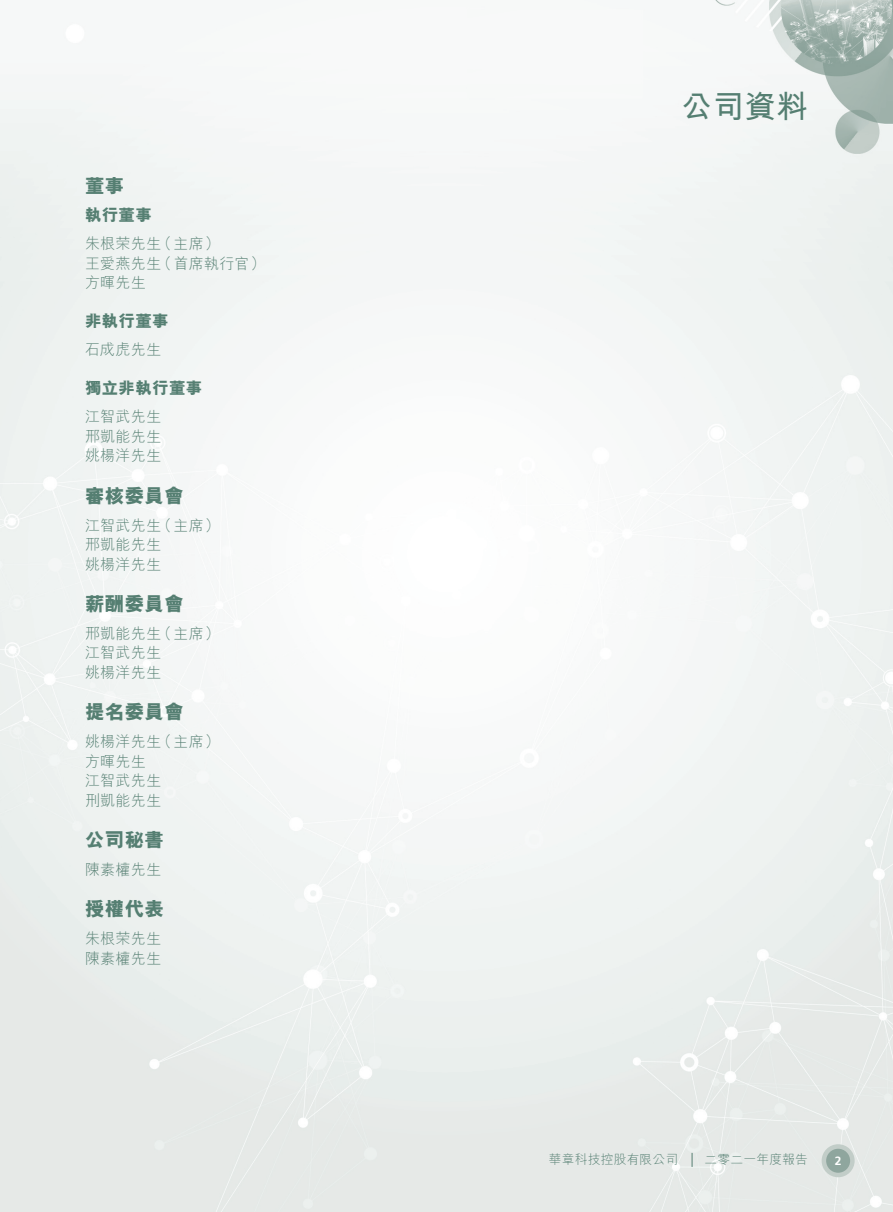
<style>
.page{position:relative;width:893px;height:1212px;background:#fff}
.page>*{position:absolute;margin:0;border:0;box-sizing:border-box;transform-origin:0 0}
.t1{font:700 31.5px "M Hei HK";color:#557f72}
.t2{font:800 19.5px "M Hei HK";letter-spacing:.02em;color:#557f72}
.t3{font:800 16.5px "M Hei HK";letter-spacing:.02em;color:#557f72}
.t4{font:300 15px/19.5px "M Hei HK";letter-spacing:.015em;color:#557f72}
.t5{font:300 12.75px "M Hei HK";letter-spacing:.015em;color:#557f72}
.t6{font:700 12px "Frutiger LT Std";color:#fff}
</style>
<div class="page">
<img style="left:0;top:0;width:893px;height:1212px">
<svg style="left:824px;top:1146px;width:28px;height:29px"></svg>
<div style="left:822px;top:1144px;width:33px;height:33px;border:4px solid #c2cdc8;border-radius:50%"></div>
<svg style="left:692px;top:1153px;width:1px;height:14px"></svg>
<h2 class="t2" style="left:85px;top:173px;width:41px">董事</h2>
<p class="t3" style="left:85px;top:204px;width:68px">執行董事</p>
<p class="t4" style="left:85px;top:233px;width:182px">朱根荣先生（主席）<br>王愛燕先生（首席執行官）方暉先生</p>
<p class="t3" style="left:85px;top:310px;width:85px">非執行董事</p>
<p class="t4" style="left:85px;top:339px;width:78px">石成虎先生</p>
<p class="t3" style="left:85px;top:377px;width:119px">獨立非執行董事</p>
<p class="t4" style="left:85px;top:406px;width:78px;text-align:justify">江智武先生邢凱能先生姚楊洋先生</p>
<h2 class="t2" style="left:85px;top:482px;width:100px">審核委員會</h2>
<p class="t4" style="left:85px;top:515px;width:136px">江智武先生（主席）邢凱能先生<br>姚楊洋先生</p>
<h2 class="t2" style="left:85px;top:590px;width:100px">薪酬委員會</h2>
<p class="t4" style="left:85px;top:623px;width:136px">邢凱能先生（主席）江智武先生<br>姚楊洋先生</p>
<h2 class="t2" style="left:85px;top:699px;width:100px">提名委員會</h2>
<p class="t4" style="left:85px;top:731px;width:136px">姚楊洋先生（主席）方暉先生<br>江智武先生<br>刑凱能先生</p>
<h2 class="t2" style="left:85px;top:826px;width:81px">公司秘書</h2>
<p class="t4" style="left:85px;top:859px;width:78px">陳素權先生</p>
<h2 class="t2" style="left:85px;top:896px;width:81px">授權代表</h2>
<p class="t4" style="left:85px;top:928px;width:78px">朱根荣先生陳素權先生</p>
<h1 class="t1" style="left:681px;top:84px;width:129px">公司資料</h1>
<p class="t5" style="left:549px;top:1150px;width:131px">華章科技控股有限公司</p>
<p class="t5" style="left:704px;top:1150px;width:105px">二零二一年度報告</p>
<p class="t6" style="left:835px;top:1153px;width:8px">2</p>
</div>
